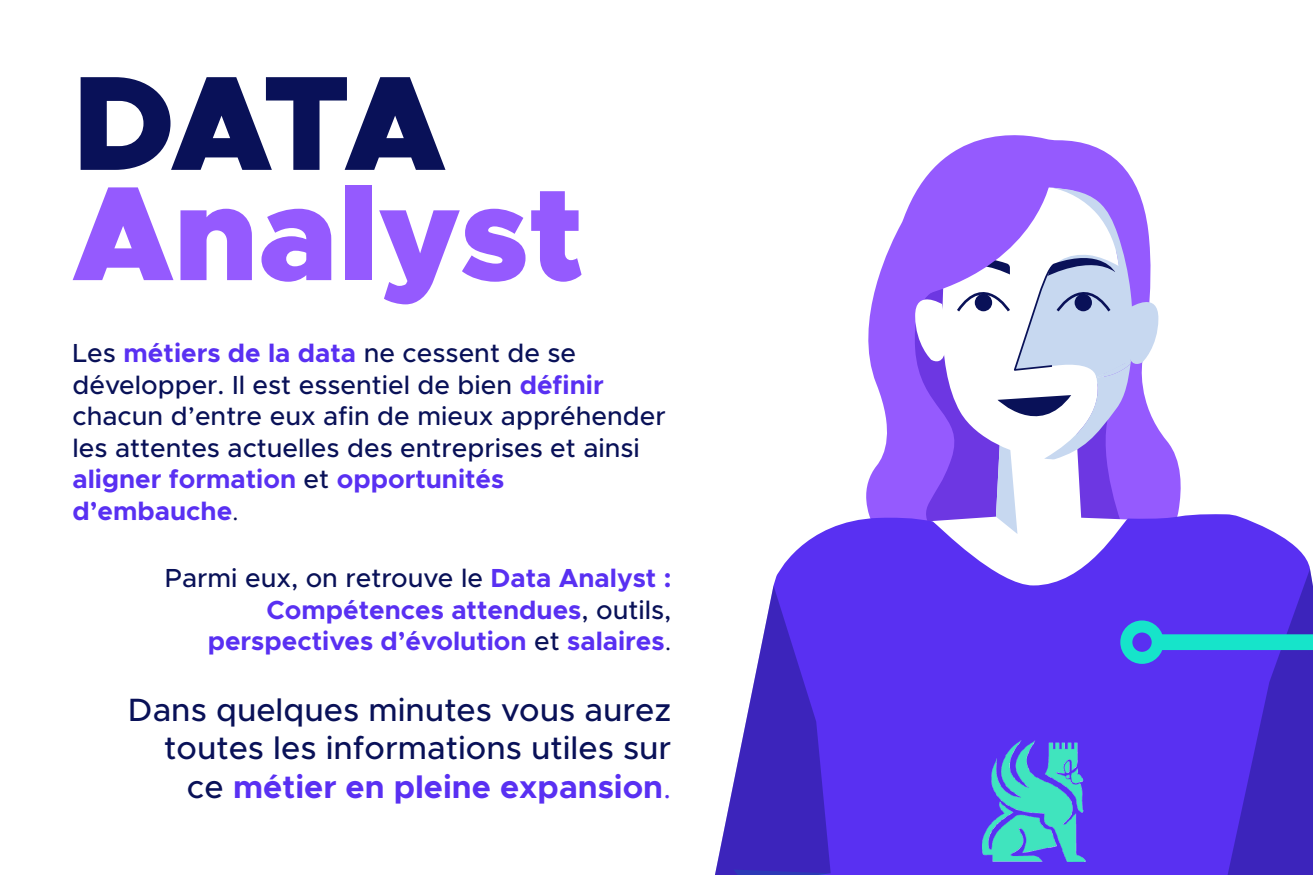
<style>
.page{position:relative;width:1313px;height:875px;background:#fff}
.page>*{position:absolute;margin:0;border:0;box-sizing:border-box;transform-origin:0 0}
.t1{font:900 134.92px "Metropolis";color:#955afe}
.t2{font:900 134.92px "Metropolis";color:#091158}
.t3{font:500 32.38px/38.9px "Metropolis";color:#091158;text-align:right}
.t4{font:500 26.25px/31.5px "Metropolis";color:#091158}
.t5{font:700 26.25px/31.5px "Metropolis";color:#5930f2;text-align:right}
.s1{font-weight:700;color:#5930f2}
.s2{font-weight:400}
.s3{font-weight:500;color:#091158}
.s4{font-weight:400;color:#091158}
.s5{font-weight:400;color:#5930f2}
</style>
<div class="page">
<svg style="left:866px;top:135px;width:315px;height:378px"></svg>
<svg style="left:894px;top:419px;width:278px;height:94px;background:#9e68fe"></svg>
<svg style="left:773px;top:513px;width:537px;height:362px;background:#653ff2"></svg>
<svg style="left:1224px;top:569px;width:88px;height:306px;background:#4829d3"></svg>
<svg style="left:715px;top:585px;width:115px;height:290px"></svg>
<svg style="left:914px;top:178px;width:244px;height:356px"></svg>
<div style="left:1156px;top:634px;width:156px;height:16px;background:#16e4ca"></div>
<div style="left:1120px;top:620px;width:43px;height:44px;border:12px solid #16e4ca;border-radius:50%"></div>
<img style="left:983px;top:741px;width:102px;height:120px">
<h1 class="t2" style="left:72px;top:37px;width:374px">DATA</h1>
<h1 class="t1" style="left:72px;top:147px;width:514px">Analyst</h1>
<p class="t4" style="left:72px;top:338px;width:595px">Les <span class="s1">métiers de la data</span> ne cessent de se développer. Il est essentiel de bien <span class="s1">définir </span>chacun d’entre eux afin de mieux appréhender les attentes actuelles des entreprises et ainsi <span class="s1">aligner formation</span> et <span class="s1">opportunités d’embauche</span><span class="s2">.</span></p>
<p class="t5" style="left:165px;top:562px;width:508px"><span class="s3">Parmi eux, on retrouve le</span> Data Analyst :<br>Compétences attendues<span class="s3">, outils, </span>perspectives d’évolution <span class="s3">et</span> salaires<span class="s4">.</span></p>
<p class="t3" style="left:128px;top:690px;width:545px">Dans quelques minutes vous aurez toutes les informations utiles sur ce <span class="s1">métier en pleine expansion</span><span class="s5">.</span></p>
</div>
